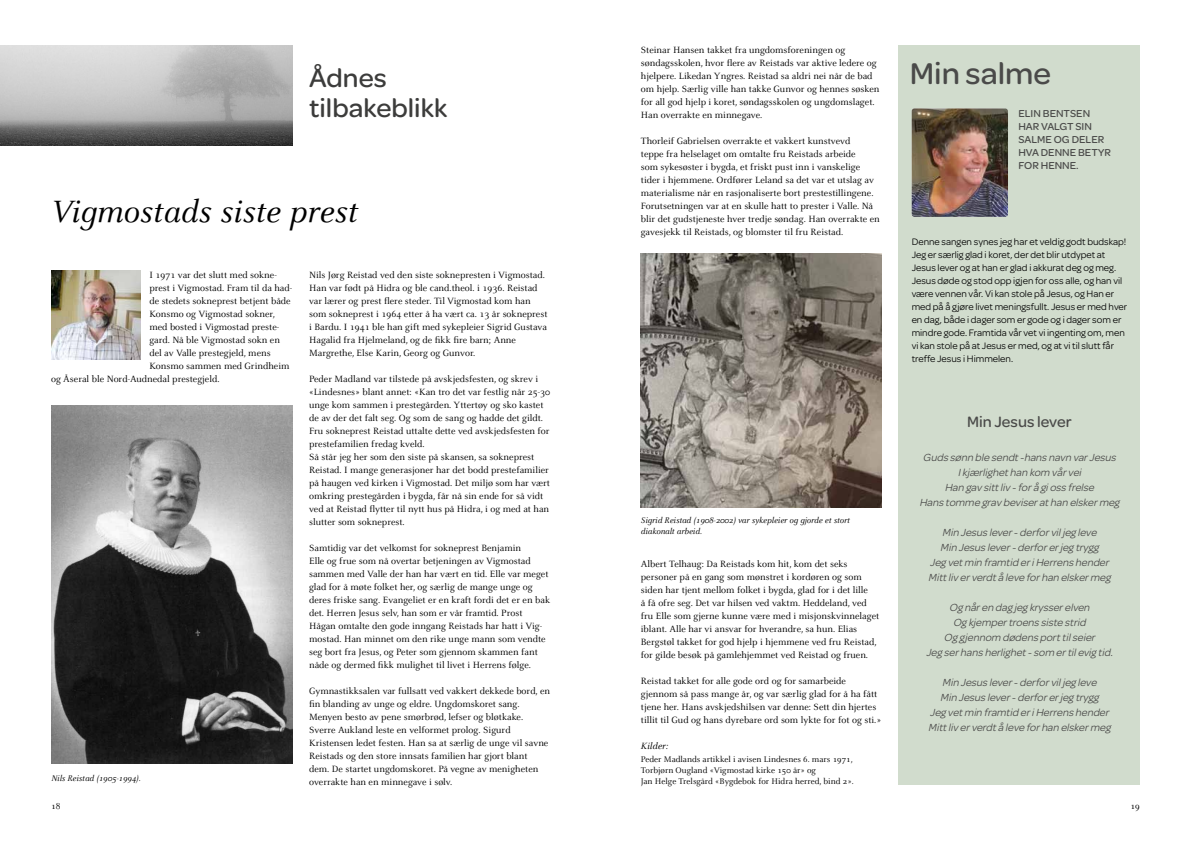
<style>
.page{position:relative;width:1191px;height:842px;background:#fff}
.page>*{position:absolute;margin:0;border:0;box-sizing:border-box;transform-origin:0 0}
.t1{font:italic 34px "Celeste";color:#000}
.t2{font:500 32px "Omnes";color:#4a4a49}
.t3{font:500 27.4px/30px "Omnes";color:#3c3c3b}
.t4{font:500 16px "Omnes";color:#4a4a49}
.t5{font:italic 11px/15px "Omnes";color:#4a4a49;text-align:center}
.t6{font:500 10.8px/13px "Omnes";color:#4a4a49}
.t7{font:10px/13px "Celeste";color:#000}
.t8{font:10px/13px "Omnes";color:#000}
.t9{font:italic 10px "Celeste";color:#000}
.t10{font:9.5px "Celeste";color:#000}
.t11{font:9px/11px "Celeste";color:#000}
.t12{font:italic 9px/11px "Celeste";color:#000}
</style>
<div class="page">
<img style="left:0;top:45px;width:292px;height:101px">
<img style="left:51px;top:270px;width:90px;height:89px">
<div style="left:899px;top:45px;width:241px;height:740px;background:#d1dccd"></div>
<img style="left:911px;top:108px;width:97px;height:109px">
<img style="left:51px;top:405px;width:241px;height:359px">
<img style="left:641px;top:254px;width:241px;height:254px">
<h3 class="t3" style="left:309px;top:62px;width:140px">Ådnes tilbakeblikk</h3>
<h1 class="t1" style="left:51px;top:194px;width:308px">Vigmostads siste prest</h1>
<p class="t7" style="left:149px;top:268px;width:129px">I 1971 var det slutt med sokne-</p>
<p class="t7" style="left:149px;top:281px;width:144px">prest i Vigmostad. Fram til da had-</p>
<p class="t7" style="left:149px;top:294px;width:143px">de stedets sokneprest betjent både</p>
<p class="t7" style="left:149px;top:307px;width:127px">Konsmo og Vigmostad sokner,</p>
<p class="t7" style="left:149px;top:320px;width:131px">med bosted i Vigmostad preste-</p>
<p class="t7" style="left:149px;top:333px;width:132px">gard. Nå ble Vigmostad sokn en</p>
<p class="t7" style="left:149px;top:346px;width:123px">del av Valle prestegjeld, mens</p>
<p class="t7" style="left:149px;top:359px;width:142px">Konsmo sammen med Grindheim</p>
<p class="t7" style="left:51px;top:372px;width:170px">og Åseral ble Nord-Audnedal prestegjeld.</p>
<p class="t12" style="left:51px;top:772px;width:91px">Nils Reistad (1905-1994).</p>
<p class="t7" style="left:309px;top:268px;width:240px">Nils Jørg Reistad ved den siste soknepresten i Vigmostad.<br>Han var født på Hidra og ble cand.theol. i 1936. Reistad var lærer og prest flere steder. Til Vigmostad kom han som sokneprest i 1964 etter å ha vært ca. 13 år sokneprest i Bardu. I 1941 ble han gift med sykepleier Sigrid Gustava Hagalid fra Hjelmeland, og de fikk fire barn; Anne Margrethe, Else Karin, Georg og Gunvor.</p>
<p class="t7" style="left:309px;top:372px;width:242px">Peder Madland var tilstede på avskjedsfesten, og skrev i «Lindesnes» blant annet: «Kan tro det var festlig når 25-30 unge kom sammen i prestegården. Yttertøy og sko kastet de av der det falt seg. Og som de sang og hadde det gildt.<br>Fru sokneprest Reistad uttalte dette ved avskjedsfesten for prestefamilien fredag kveld.<br>Så står jeg her som den siste på skansen, sa sokneprest Reistad. I mange generasjoner har det bodd prestefamilier på haugen ved kirken i Vigmostad. Det miljø som har vært omkring prestegården i bygda, får nå sin ende for så vidt ved at Reistad flytter til nytt hus på Hidra, i og med at han slutter som sokneprest.</p>
<p class="t7" style="left:309px;top:541px;width:242px">Samtidig var det velkomst for sokneprest Benjamin<br>Elle og frue som nå overtar betjeningen av Vigmostad sammen med Valle der han har vært en tid. Elle var meget glad for å møte folket her, og særlig de mange unge og deres friske sang. Evangeliet er en kraft fordi det er en bak det. Herren Jesus selv, han som er vår framtid. Prost Hågan omtalte den gode inngang Reistads har hatt i Vig&shy;mostad. Han minnet om den rike unge mann som vendte seg bort fra Jesus, og Peter som gjennom skammen fant nåde og dermed fikk mulighet til livet i Herrens følge.</p>
<p class="t7" style="left:309px;top:684px;width:242px">Gymnastikksalen var fullsatt ved vakkert dekkede bord, en fin blanding av unge og eldre. Ungdomskoret sang.<br>Menyen besto av pene smørbrød, lefser og bløtkake.<br>Sverre Aukland leste en velformet prolog. Sigurd Kristensen ledet festen. Han sa at særlig de unge vil savne Reistads og den store innsats familien har gjort blant dem. De startet ungdomskoret. På vegne av menigheten overrakte han en minnegave i sølv.</p>
<p class="t7" style="left:641px;top:43px;width:240px">Steinar Hansen takket fra ungdomsforeningen og søndagsskolen, hvor flere av Reistads var aktive ledere og hjelpere. Likedan Yngres. Reistad sa aldri nei når de bad om hjelp. Særlig ville han takke Gunvor og hennes søsken for all god hjelp i koret, søndagsskolen og ungdomslaget.<br>Han overrakte en minnegave.</p>
<p class="t7" style="left:641px;top:134px;width:240px">Thorleif Gabrielsen overrakte et vakkert kunstvevd<br>teppe fra helselaget om omtalte fru Reistads arbeide<br>som sykesøster i bygda, et friskt pust inn i vanskelige tider i hjemmene. Ordfører Leland sa det var et utslag av materialisme når en rasjonaliserte bort prestestillingene.<br>Forutsetningen var at en skulle hatt to prester i Valle. Nå blir det gudstjeneste hver tredje søndag. Han overrakte en gavesjekk til Reistads, og blomster til fru Reistad.</p>
<p class="t12" style="left:641px;top:515px;width:211px">Sigrid Reistad (1908-2002) var sykepleier og gjorde et stort diakonalt arbeid.</p>
<p class="t7" style="left:641px;top:557px;width:240px">Albert Telhaug: Da Reistads kom hit, kom det seks personer på en gang som mønstret i kordøren og som siden har tjent mellom folket i bygda, glad for i det lille<br>å få ofre seg. Det var hilsen ved vaktm. Heddeland, ved fru Elle som gjerne kunne være med i misjonskvinnelaget iblant. Alle har vi ansvar for hverandre, sa hun. Elias Bergstøl takket for god hjelp i hjemmene ved fru Reistad, for gilde besøk på gamlehjemmet ved Reistad og fruen.</p>
<p class="t7" style="left:641px;top:674px;width:242px">Reistad takket for alle gode ord og for samarbeide gjennom så pass mange år, og var særlig glad for å ha fått tjene her. Hans avskjedshilsen var denne: Sett din hjertes tillit til Gud og hans dyrebare ord som lykte for fot og sti.»</p>
<p class="t9" style="left:641px;top:740px;width:29px">Kilder:</p>
<p class="t11" style="left:641px;top:754px;width:214px">Peder Madlands artikkel i avisen Lindesnes 6. mars 1971,<br>Torbjørn Ougland «Vigmostad kirke 150 år» og<br>Jan Helge Trelsgård «Bygdebok for Hidra herred, bind 2».</p>
<h2 class="t2" style="left:909px;top:51px;width:143px">Min salme</h2>
<p class="t6" style="left:1018px;top:106px;width:94px">ELIN BENTSEN<br>HAR VALGT SIN<br>SALME OG DELER<br>HVA DENNE BETYR<br>FOR HENNE.</p>
<p class="t8" style="left:911px;top:234px;width:217px">Denne sangen synes jeg har et veldig godt budskap!<br>Jeg er særlig glad i koret, der det blir utdypet at Jesus lever og at han er glad i akkurat deg og meg.<br>Jesus døde og stod opp igjen for oss alle, og han vil være vennen vår. Vi kan stole på Jesus, og Han er med på å gjøre livet meningsfullt. Jesus er med hver en dag, både i dager som er gode og i dager som er mindre gode. Framtida vår vet vi ingenting om, men vi kan stole på at Jesus er med, og at vi til slutt får treffe Jesus i Himmelen.</p>
<h3 class="t4" style="left:967px;top:410px;width:106px">Min Jesus lever</h3>
<p class="t5" style="left:919px;top:449px;width:201px">Gudssønn ble sendt-hansnavn varJesus Ikjærlighethan kom vårvei<br>Han gavsittliv-forå giossfrelse Hanstomme gravbeviserathan elskermeg</p>
<p class="t5" style="left:928px;top:524px;width:185px">Min Jesuslever-derforviljeg leve<br>Min Jesuslever-derforerjeg trygg<br>Jeg vetmin framtid eriHerrenshender Mittliververdtå leve forhan elskermeg</p>
<p class="t5" style="left:926px;top:599px;width:191px">Og nåren dag jeg krysserelven<br>Og kjempertroenssiste strid<br>Og gjennom dødensporttilseier<br>Jeg serhansherlighet-som ertilevig tid.</p>
<p class="t5" style="left:928px;top:674px;width:185px">Min Jesuslever-derforviljeg leve<br>Min Jesuslever-derforerjeg trygg<br>Jeg vetmin framtid eriHerrenshender Mittliververdtå leve forhan elskermeg</p>
<p class="t10" style="left:51px;top:801px;width:11px">18</p>
<p class="t10" style="left:1130px;top:801px;width:11px">19</p>
</div>
